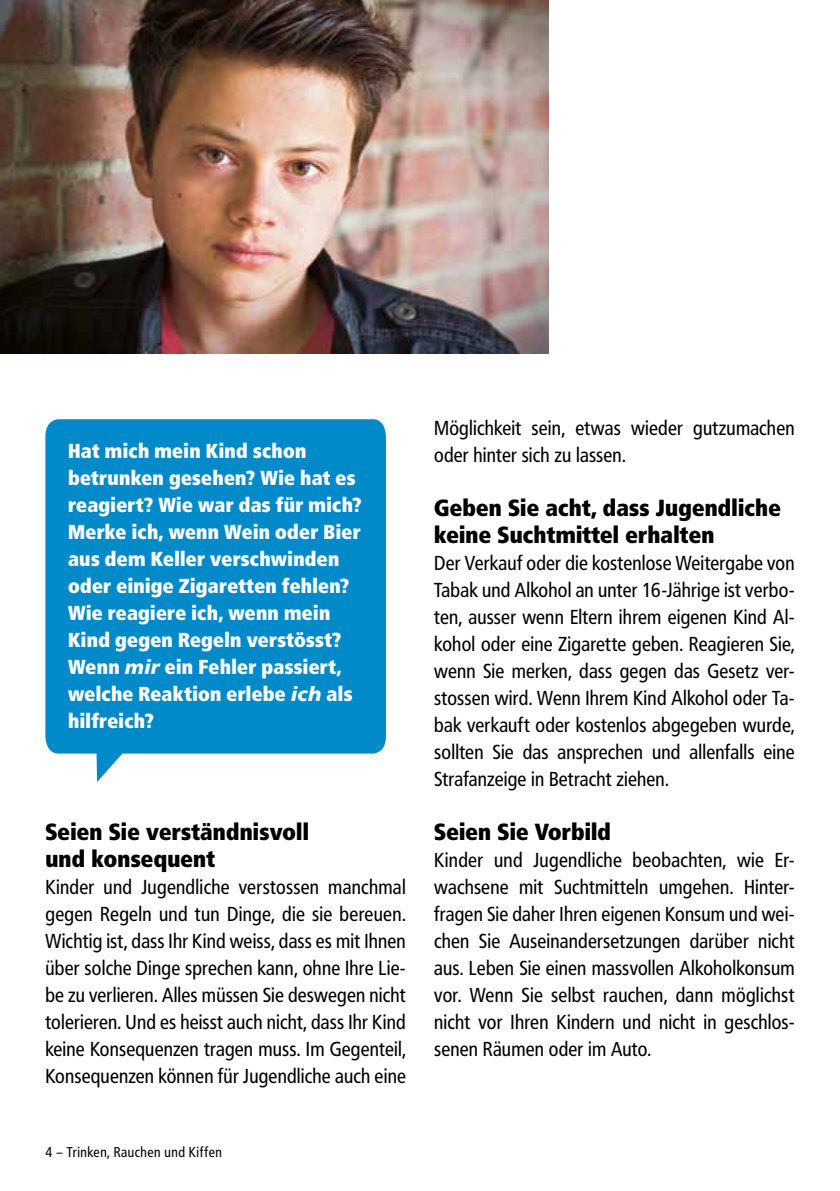
<style>
.page{position:relative;width:840px;height:1191px;background:#fff}
.page>*{position:absolute;margin:0;border:0;box-sizing:border-box;transform-origin:0 0}
.t1{font:800 23px/27px "Frutiger Condensed BQ";letter-spacing:.01em;color:#000}
.t2{font:20px/27px "Frutiger Condensed BQ";letter-spacing:.01em;color:#000;text-align:justify}
.t3{font:800 20px/27px "Frutiger Condensed BQ";letter-spacing:.015em;color:#fff}
.t4{font:14px "Frutiger Condensed BQ";letter-spacing:.04em;color:#000}
.s1{font-family:"Frutiger LT Std";font-weight:900;font-style:italic}
</style>
<div class="page">
<svg style="left:45px;top:419px;width:341px;height:363px;background:#1393ce"></svg>
<img style="left:0;top:0;width:548px;height:354px">
<p class="t3" style="left:68px;top:437px;width:295px">Hat mich mein Kind schon betrunken gesehen? Wie hat es reagiert? Wie war das für mich?<br>Merke ich, wenn Wein oder Bier aus dem Keller verschwinden oder einige Zigaretten fehlen?<br>Wie reagiere ich, wenn mein<br>Kind gegen Regeln verstösst?<br>Wenn <span class="s1">mir</span> ein Fehler passiert, welche Reaktion erlebe <span class="s1">ich</span> als hilfreich?</p>
<p class="t1" style="left:45px;top:818px;width:265px">Seien Sie verständnisvoll und konsequent</p>
<p class="t2" style="left:45px;top:873px;width:362px">Kinder und Jugendliche verstossen manchmal gegen Regeln und tun Dinge, die sie bereuen.<br>Wichtig ist, dass Ihr Kind weiss, dass es mit Ihnen über solche Dinge sprechen kann, ohne Ihre Lie&shy;be zu verlieren. Alles müssen Sie deswegen nicht tolerieren. Und es heisst auch nicht, dass Ihr Kind keine Konsequenzen tragen muss. Im Gegenteil, Konsequenzen können für Jugendliche auch eine</p>
<p class="t4" style="left:45px;top:1143px;width:178px">4 – Trinken, Rauchen und Kiffen</p>
<p class="t2" style="left:434px;top:414px;width:361px">Möglichkeit sein, etwas wieder gutzumachen oder hinter sich zu lassen.</p>
<p class="t1" style="left:434px;top:494px;width:348px">Geben Sie acht, dass Jugendliche keine Suchtmittel erhalten</p>
<p class="t2" style="left:434px;top:549px;width:362px">Der Verkauf oder die kostenlose Weitergabe von Tabak und Alkohol an unter 16-Jährige ist verbo&shy;ten, ausser wenn Eltern ihrem eigenen Kind Al&shy;kohol oder eine Zigarette geben. Reagieren Sie, wenn Sie merken, dass gegen das Gesetz ver&shy;stossen wird. Wenn Ihrem Kind Alkohol oder Ta&shy;bak verkauft oder kostenlos abgegeben wurde, sollten Sie das ansprechen und allenfalls eine Strafanzeige in Betracht ziehen.</p>
<p class="t1" style="left:434px;top:818px;width:178px">Seien Sie Vorbild</p>
<p class="t2" style="left:434px;top:846px;width:362px">Kinder und Jugendliche beobachten, wie Er&shy;wachsene mit Suchtmitteln umgehen. Hinter&shy;fragen Sie daher Ihren eigenen Konsum und wei&shy;chen Sie Auseinandersetzungen darüber nicht aus. Leben Sie einen massvollen Alkoholkonsum vor. Wenn Sie selbst rauchen, dann möglichst nicht vor Ihren Kindern und nicht in geschlos&shy;senen Räumen oder im Auto.</p>
</div>
